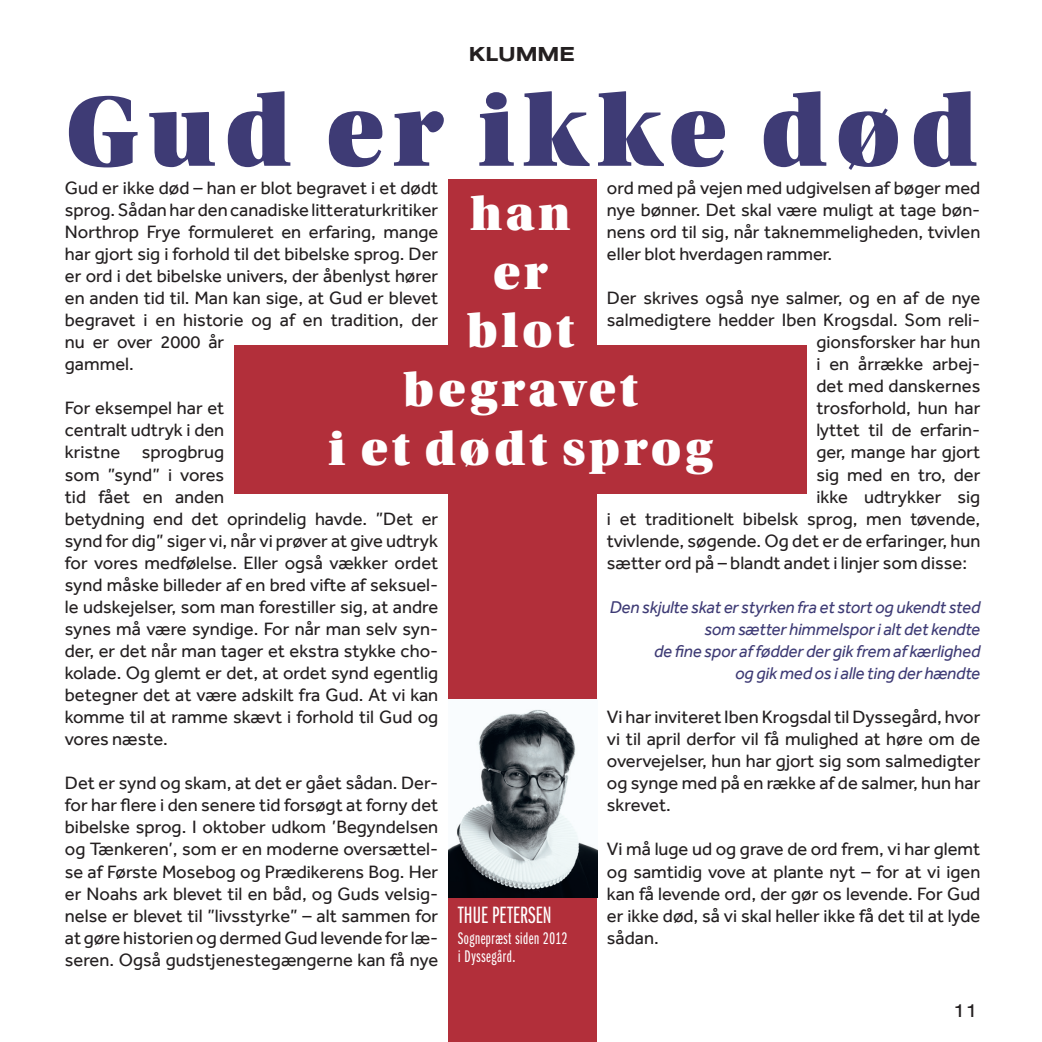
<style>
.page{position:relative;width:1042px;height:1042px;background:#fff}
.page>*{position:absolute;margin:0;border:0;box-sizing:border-box;transform-origin:0 0}
.t1{font:105px "Utopia Std Black Headline";letter-spacing:.08em;color:#3e3b75}
.t2{font:49px "Utopia Std Black Headline";letter-spacing:.075em;color:#fff}
.t3{font:24.5px "Franklin Gothic URW Ext Com D Boo";letter-spacing:.005em;color:#fff}
.t4{font:700 21px "Nimbus San Ext";color:#231f20}
.t5{font:19.25px "Nimbus San Ext";color:#231f20}
.t6{font:18.38px/22.1px "Effra";color:#231f20;text-align:justify}
.t7{font:italic 17.5px "Effra";letter-spacing:-.01em;color:#3e3b75}
.t8{font:17.5px/17.5px "Franklin Gothic URW Ext Com D Boo";letter-spacing:.03em;color:#fff}
</style>
<div class="page">
<div style="left:448px;top:897px;width:149px;height:145px;background:#b22f3a"></div>
<img style="left:448px;top:709px;width:149px;height:188px">
<div style="left:234px;top:345px;width:572px;height:149px;background:#b22f3a"></div>
<div style="left:448px;top:179px;width:149px;height:520px;background:#b22f3a"></div>
<p class="t4" style="left:469px;top:42px;width:108px">KLUMME</p>
<p class="t1" style="left:66px;top:77px;width:913px">Gud er ikke død</p>
<p class="t2" style="left:470px;top:188px;width:102px">han</p>
<p class="t2" style="left:493px;top:247px;width:56px">er</p>
<p class="t2" style="left:467px;top:306px;width:108px">blot</p>
<p class="t2" style="left:403px;top:364px;width:236px">begravet</p>
<p class="t2" style="left:328px;top:423px;width:386px">i et dødt sprog</p>
<p class="t6" style="left:607px;top:176px;width:375px">ord med på vejen med udgivelsen af bøger med nye bønner. Det skal være muligt at tage bøn&shy;nens ord til sig, når taknemmeligheden, tvivlen eller blot hverdagen rammer.</p>
<p class="t6" style="left:607px;top:287px;width:375px">Der skrives også nye salmer, og en af de nye</p>
<p class="t6" style="left:607px;top:309px;width:375px">salmedigtere hedder Iben Krogsdal. Som reli-</p>
<p class="t6" style="left:816px;top:331px;width:165px">gionsforsker har hun</p>
<p class="t6" style="left:816px;top:353px;width:165px">i en årrække arbej-</p>
<p class="t6" style="left:816px;top:375px;width:165px">det med danskernes</p>
<p class="t6" style="left:816px;top:397px;width:165px">trosforhold, hun har</p>
<p class="t6" style="left:816px;top:419px;width:165px">lyttet til de erfarin-</p>
<p class="t6" style="left:816px;top:441px;width:165px">ger, mange har gjort</p>
<p class="t6" style="left:816px;top:463px;width:165px">sig med en tro, der</p>
<p class="t6" style="left:816px;top:485px;width:165px">ikke udtrykker sig</p>
<p class="t6" style="left:607px;top:507px;width:375px">i et traditionelt bibelsk sprog, men tøvende,</p>
<p class="t6" style="left:607px;top:529px;width:375px">tvivlende, søgende. Og det er de erfaringer, hun</p>
<p class="t6" style="left:607px;top:551px;width:362px">sætter ord på – blandt andet i linjer som disse:</p>
<p class="t7" style="left:610px;top:597px;width:372px">Den skjulte skat er styrken fra et stort og ukendt sted</p>
<p class="t7" style="left:704px;top:619px;width:277px">som sætter himmelspor i alt det kendte</p>
<p class="t7" style="left:654px;top:641px;width:328px">de fine spor af fødder der gik frem af kærlighed</p>
<p class="t7" style="left:735px;top:663px;width:247px">og gik med os i alle ting der hændte</p>
<p class="t6" style="left:607px;top:706px;width:375px">Vi har inviteret Iben Krogsdal til Dyssegård, hvor vi til april derfor vil få mulighed at høre om de overvejelser, hun har gjort sig som salmedigter og synge med på en række af de salmer, hun har skrevet.</p>
<p class="t6" style="left:607px;top:838px;width:375px">Vi må luge ud og grave de ord frem, vi har glemt og samtidig vove at plante nyt – for at vi igen kan få levende ord, der gør os levende. For Gud er ikke død, så vi skal heller ikke få det til at lyde sådan.</p>
<p class="t6" style="left:65px;top:176px;width:375px;text-align:left">Gud er ikke død – han er blot begravet i et dødt sprog. Sådan har den canadiske litteraturkritiker Northrop Frye formuleret en erfaring, mange har gjort sig i forhold til det bibelske sprog. Der er ord i det bibelske univers, der åbenlyst hører en anden tid til. Man kan sige, at Gud er blevet begravet i en historie og af en tradition, der nu er over 2000 år<br>gammel.</p>
<p class="t6" style="left:65px;top:397px;width:375px;text-align:left">For eksempel har et<br>centralt udtryk i den<br>kristne sprogbrug<br>som ”synd” i vores<br>tid fået en anden<br>betydning end det oprindelig havde. ”Det er synd for dig” siger vi, når vi prøver at give udtryk for vores medfølelse. Eller også vækker ordet synd måske billeder af en bred vifte af seksuel&shy;le udskejelser, som man forestiller sig, at andre synes må være syndige. For når man selv syn&shy;der, er det når man tager et ekstra stykke cho&shy;kolade. Og glemt er det, at ordet synd egentlig betegner det at være adskilt fra Gud. At vi kan komme til at ramme skævt i forhold til Gud og vores næste.</p>
<p class="t6" style="left:65px;top:772px;width:375px">Det er synd og skam, at det er gået sådan. Der&shy;for har flere i den senere tid forsøgt at forny det bibelske sprog. I oktober udkom ’Begyndelsen og Tænkeren’, som er en moderne oversættel&shy;se af Første Mosebog og Prædikerens Bog. Her er Noahs ark blevet til en båd, og Guds velsig&shy;nelse er blevet til ”livsstyrke” – alt sammen for at gøre historien og dermed Gud levende for læ&shy;seren. Også gudstjenestegængerne kan få nye</p>
<p class="t3" style="left:458px;top:902px;width:95px">THUE PETERSEN</p>
<p class="t8" style="left:458px;top:930px;width:111px">Sognepræst siden 2012 i Dyssegård.</p>
<p class="t5" style="left:953px;top:999px;width:26px">11</p>
</div>
